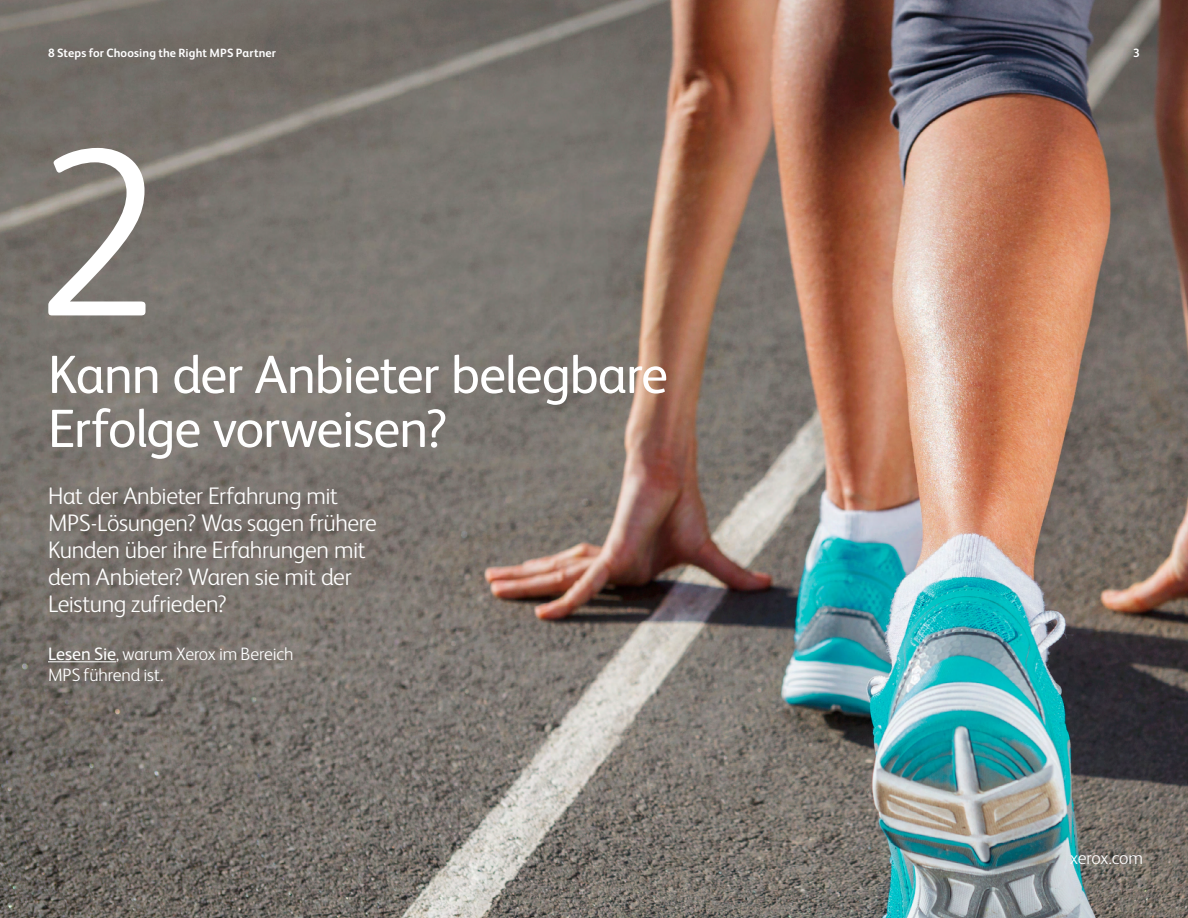
<style>
.page{position:relative;width:1188px;height:918px;background:#fff}
.page>*{position:absolute;margin:0;border:0;box-sizing:border-box;transform-origin:0 0}
.t1{font:300 240px "Xerox Sans";color:#fff}
.t2{font:54px/54px "Xerox Sans";letter-spacing:-.02em;color:#fff}
.t3{font:300 24px/27px "Xerox Sans";letter-spacing:-.015em;color:#fff}
.t4{font:300 18px/21px "Xerox Sans";letter-spacing:-.005em;color:#fff}
.t5{font:700 12px "Xerox Sans";letter-spacing:.01em;color:#fff}
.s1{font-weight:400}
</style>
<div class="page">
<img style="left:0;top:0;width:1188px;height:918px">
<hr style="left:48px;top:661px;width:68px;height:1px;background:#fff">
<p class="t5" style="left:48px;top:45px;width:230px">8 Steps for Choosing the Right MPS Partner</p>
<p class="t5" style="left:1133px;top:45px;width:8px">3</p>
<h1 class="t1" style="left:32px;top:76px;width:131px">2</h1>
<h2 class="t2" style="left:48px;top:345px;width:622px">Kann der Anbieter belegbare<br>Erfolge vorweisen?</h2>
<p class="t3" style="left:48px;top:481px;width:330px">Hat der Anbieter Erfahrung mit<br>MPS-Lösungen? Was sagen frühere<br>Kunden über ihre Erfahrungen mit dem Anbieter? Waren sie mit der<br>Leistung zufrieden?</p>
<p class="t4" style="left:48px;top:642px;width:247px"><span class="s1">Lesen Sie</span>, warum Xerox im Bereich<br>MPS führend ist.</p>
<p class="t4" style="left:1070px;top:846px;width:75px">xerox.com</p>
</div>
